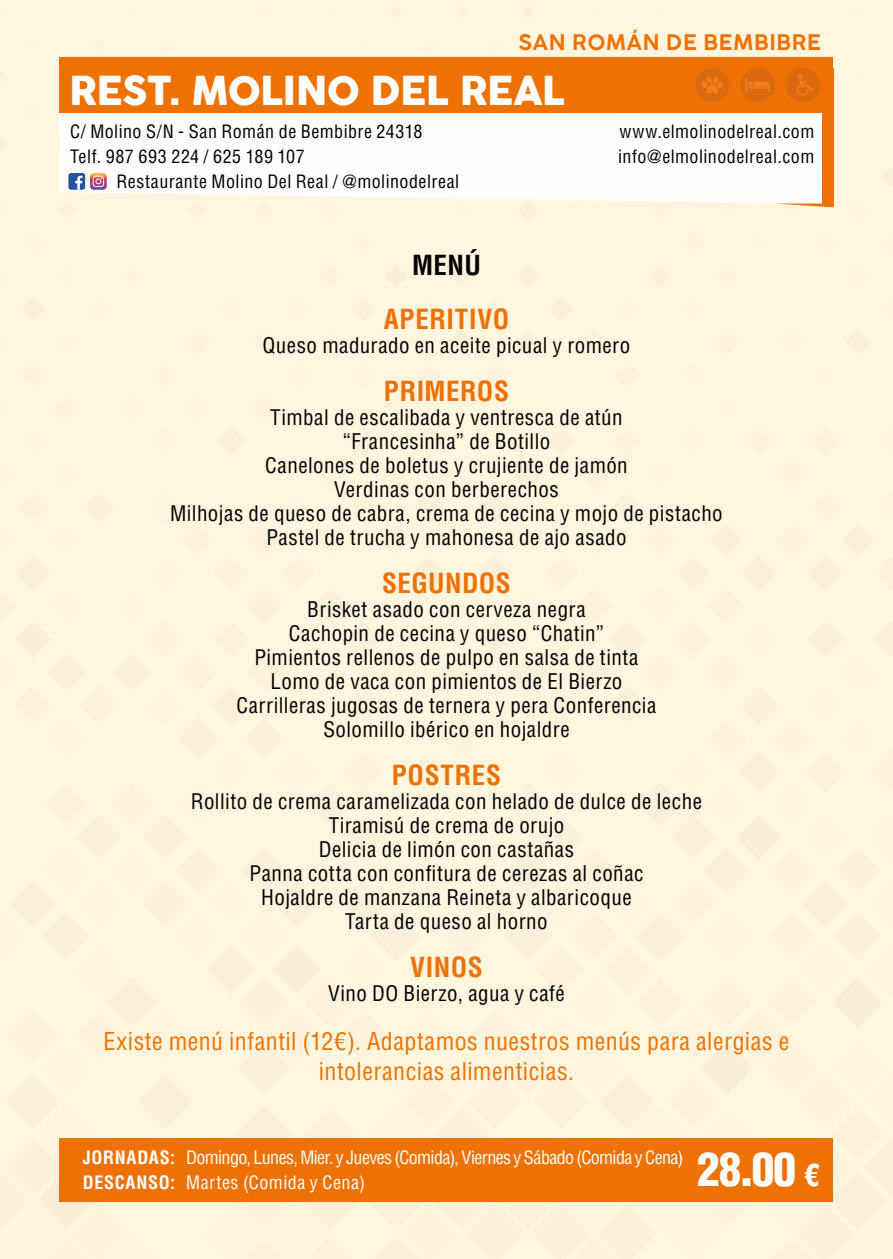
<style>
.page{position:relative;width:893px;height:1259px;background:#fff6df}
.page>*{position:absolute;margin:0;border:0;box-sizing:border-box;transform-origin:0 0}
.t1{font:900 condensed 45px "Helvetica LT Std";color:#fff}
.t2{font:39px "Cocogoose";letter-spacing:-.015em;color:#fff}
.t3{font:700 condensed 27px "Helvetica LT Std";letter-spacing:.02em;color:#ee7203}
.t4{font:700 condensed 27px "Helvetica LT Std";color:#000}
.t5{font:condensed 24px/30px "Helvetica LT Std";letter-spacing:.02em;color:#ee7203;text-align:center}
.t6{font:condensed 21px/24px "Helvetica LT Std";letter-spacing:.025em;color:#000;text-align:center}
.t7{font:600 21px "COCOGOOSE";letter-spacing:.035em;color:#ee7203}
.t8{font:condensed 18px/24.6px "Helvetica LT Std";letter-spacing:.025em;color:#000}
.t9{font:condensed 18px "Helvetica LT Std";letter-spacing:-.03em;color:#fff}
.t10{font:condensed 18px "Helvetica LT Std";letter-spacing:.03em;color:#fff}
.s1{font-weight:700}
.s2{font-size:30px}
</style>
<div class="page">
<svg style="left:833px;top:102px;width:1px;height:18px"></svg>
<svg style="left:833px;top:167px;width:1px;height:20px"></svg>
<svg style="left:59px;top:70px;width:1px;height:16px"></svg>
<svg style="left:59px;top:135px;width:1px;height:19px"></svg>
<div style="left:60px;top:113px;width:761px;height:91px;background:#fffefb"></div>
<div style="left:60px;top:57px;width:773px;height:56px;background:#ee7203"></div>
<div style="left:821px;top:68px;width:12px;height:137px;background:#ee7203"></div>
<div style="left:60px;top:1137px;width:773px;height:64px;background:#ee7203"></div>
<svg style="left:775px;top:199px;width:58px;height:9px"></svg>
<div style="left:740px;top:68px;width:35px;height:34px;background:#db6a0f;border-radius:50%"></div>
<svg style="left:745px;top:78px;width:25px;height:14px"></svg>
<div style="left:695px;top:68px;width:35px;height:34px;background:#db6a0f;border-radius:50%"></div>
<svg style="left:702px;top:77px;width:28px;height:17px"></svg>
<div style="left:786px;top:68px;width:34px;height:34px;background:#db6a0f;border-radius:50%"></div>
<svg style="left:786px;top:71px;width:28px;height:25px"></svg>
<div style="left:68px;top:173px;width:17px;height:17px;background:#22549d;border-radius:3px"></div>
<svg style="left:75px;top:176px;width:7px;height:14px"></svg>
<svg style="left:89px;top:167px;width:20px;height:23px"></svg>
<p class="t7" style="left:518px;top:27px;width:304px">SAN ROMÁN DE BEMBIBRE</p>
<h2 class="t2" style="left:69px;top:64px;width:498px">REST. MOLINO DEL REAL</h2>
<p class="t8" style="left:70px;top:119px;width:354px">C/ Molino S/N - San Román de Bembibre 24318<br>Telf. 987 693 224 / 625 189 107</p>
<p class="t8" style="left:117px;top:169px;width:344px">Restaurante Molino Del Real / @molinodelreal</p>
<p class="t8" style="left:618px;top:119px;width:198px">www.elmolinodelreal.com info@elmolinodelreal.com</p>
<p class="t4" style="left:412px;top:248px;width:70px">MENÚ</p>
<p class="t3" style="left:384px;top:302px;width:127px">APERITIVO</p>
<p class="t6" style="left:263px;top:333px;width:369px">Queso madurado en aceite picual y romero</p>
<p class="t3" style="left:384px;top:374px;width:127px">PRIMEROS</p>
<p class="t6" style="left:170px;top:405px;width:554px">Timbal de escalibada y ventresca de atún<br>“Francesinha” de Botillo<br>Canelones de boletus y crujiente de jamón<br>Verdinas con berberechos<br>Milhojas de queso de cabra, crema de cecina y mojo de pistacho Pastel de trucha y mahonesa de ajo asado</p>
<p class="t3" style="left:382px;top:566px;width:130px">SEGUNDOS</p>
<p class="t6" style="left:236px;top:597px;width:422px">Brisket asado con cerveza negra<br>Cachopin de cecina y queso “Chatin”<br>Pimientos rellenos de pulpo en salsa de tinta Lomo de vaca con pimientos de El Bierzo Carrilleras jugosas de ternera y pera Conferencia Solomillo ibérico en hojaldre</p>
<p class="t3" style="left:392px;top:758px;width:111px">POSTRES</p>
<p class="t6" style="left:191px;top:789px;width:512px">Rollito de crema caramelizada con helado de dulce de leche Tiramisú de crema de orujo<br>Delicia de limón con castañas<br>Panna cotta con confitura de cerezas al coñac<br>Hojaldre de manzana Reineta y albaricoque<br>Tarta de queso al horno</p>
<p class="t3" style="left:410px;top:950px;width:74px">VINOS</p>
<p class="t6" style="left:328px;top:981px;width:238px">Vino DO Bierzo, agua y café</p>
<p class="t5" style="left:104px;top:1026px;width:687px">Existe menú infantil (12€). Adaptamos nuestros menús para alergias e intolerancias alimenticias.</p>
<p class="t9" style="left:83px;top:1146px;width:602px"><span class="s1">JORNADAS:</span> Domingo, Lunes, Mier. y Jueves (Comida), Viernes y Sábado (Comida y Cena)</p>
<p class="t10" style="left:83px;top:1170px;width:284px"><span class="s1">DESCANSO:</span> Martes (Comida y Cena)</p>
<h1 class="t1" style="left:697px;top:1140px;width:124px">28.00 <span class="s2">€</span></h1>
</div>
